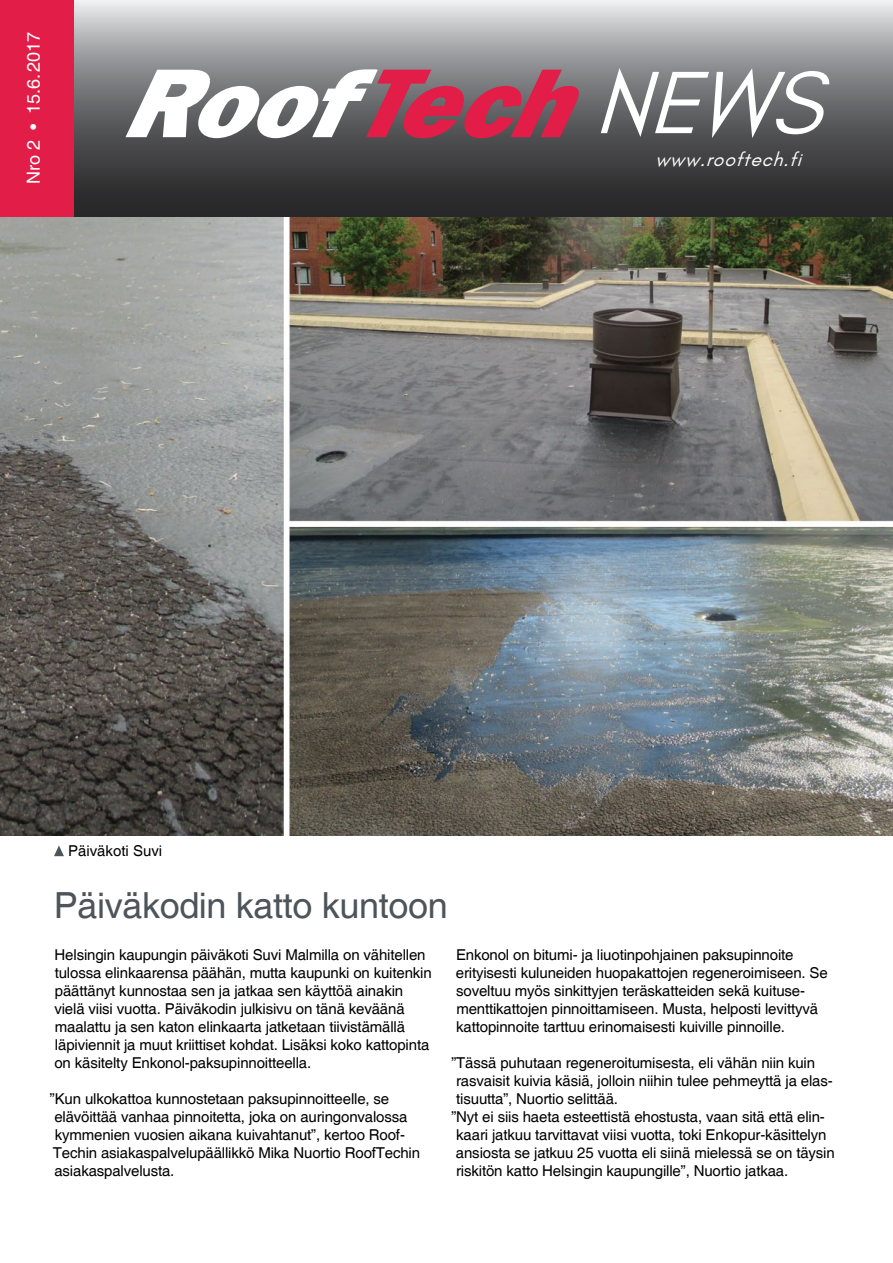
<style>
.page{position:relative;width:893px;height:1263px;background:#fff}
.page>*{position:absolute;margin:0;border:0;box-sizing:border-box;transform-origin:0 0}
.t1{font:italic 90.15px "Glacial Indifference";color:#fff}
.t2{font:36px "Helvetica";letter-spacing:-.01em;color:#4d555b}
.t3{font:italic 19.5px "Glacial Indifference";color:#fff}
.t4{font:18px "Helvetica";color:#fff}
.t5{font:15px/18px "Helvetica";letter-spacing:-.01em;color:#000}
</style>
<div class="page">
<img style="left:0;top:216px;width:893px;height:620px">
<svg style="left:54px;top:845px;width:10px;height:11px"></svg>
<svg style="left:74px;top:0;width:819px;height:216px;background:#727375"></svg>
<div style="left:0;top:0;width:74px;height:216px;background:#e11d48"></div>
<svg style="left:125px;top:67px;width:454px;height:71px"></svg>
<p class="t4" style="left:23px;top:184px;width:154px;rotate:-90deg">Nro 2 • 15.6.2017</p>
<p class="t1" style="left:594px;top:53px;width:258px">NEWS</p>
<p class="t3" style="left:655px;top:148px;width:154px">www.rooftech.fi</p>
<p class="t5" style="left:68px;top:842px;width:96px">Päiväkoti Suvi</p>
<p class="t2" style="left:54px;top:885px;width:395px">Päiväkodin katto kuntoon</p>
<p class="t5" style="left:54px;top:946px;width:379px">Helsingin kaupungin päiväkoti Suvi Malmilla on vähitellen tulossa elinkaarensa päähän, mutta kaupunki on kuitenkin päättänyt kunnostaa sen ja jatkaa sen käyttöä ainakin vielä viisi vuotta. Päiväkodin julkisivu on tänä keväänä maalattu ja sen katon elinkaarta jatketaan tiivistämällä läpiviennit ja muut kriittiset kohdat. Lisäksi koko kattopinta on käsitelty Enkonol-paksupinnoitteella.</p>
<p class="t5" style="left:50px;top:1090px;width:372px">”Kun ulkokattoa kunnostetaan paksupinnoitteelle, se elävöittää vanhaa pinnoitetta, joka on auringonvalossa kymmenien vuosien aikana kuivahtanut”, kertoo Roof-Techin asiakaspalvelupäällikkö Mika Nuortio RoofTechin asiakaspalvelusta.</p>
<p class="t5" style="left:456px;top:946px;width:373px">Enkonol on bitumi- ja liuotinpohjainen paksupinnoite erityisesti kuluneiden huopakattojen regeneroimiseen. Se soveltuu myös sinkittyjen teräskatteiden sekä kuituse&shy;menttikattojen pinnoittamiseen. Musta, helposti levittyvä kattopinnoite tarttuu erinomaisesti kuiville pinnoille.</p>
<p class="t5" style="left:456px;top:1054px;width:378px;text-indent:-5px">”Tässä puhutaan regeneroitumisesta, eli vähän niin kuin rasvaisit kuivia käsiä, jolloin niihin tulee pehmeyttä ja elas&shy;tisuutta”, Nuortio selittää.</p>
<p class="t5" style="left:456px;top:1108px;width:380px;text-indent:-5px">”Nyt ei siis haeta esteettistä ehostusta, vaan sitä että elin&shy;kaari jatkuu tarvittavat viisi vuotta, toki Enkopur-käsittelyn ansiosta se jatkuu 25 vuotta eli siinä mielessä se on täysin riskitön katto Helsingin kaupungille”, Nuortio jatkaa.</p>
</div>
